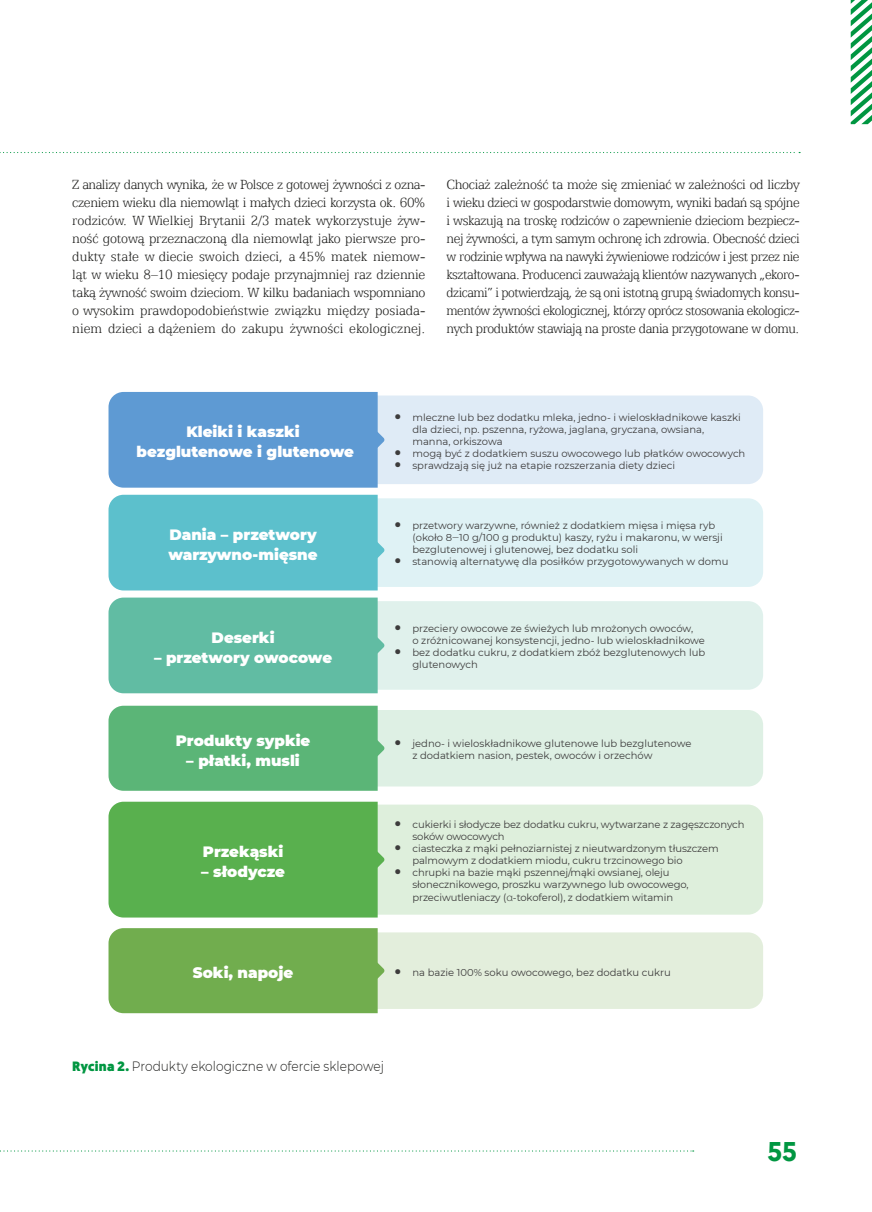
<style>
.page{position:relative;width:872px;height:1212px;background:#fff}
.page>*{position:absolute;margin:0;border:0;box-sizing:border-box;transform-origin:0 0}
.t1{font:700 27px "Avenir Next";color:#009641;scale:.9 1}
.t2{font:15px/18px "Egyptian 505 Lt EU Normal";letter-spacing:-.03em;color:#1d1d1b;text-align:justify;scale:.92 1}
.t3{font:15px/18px "Egyptian 505 Lt EU Normal";letter-spacing:-.03em;color:#1d1d1b;text-align:justify;scale:.9 1}
.t4{font:900 15px/20px "Montserrat";color:#fff;text-align:center}
.t5{font:300 13.5px "Montserrat";color:#1d1d1b;scale:.9 1}
.t6{font:10.05px/12px "Montserrat";letter-spacing:-.01em;color:#3d3c3c}
.s1{font-weight:900;font-size:15px}
.s2{font-family:"Myriad Pro";font-weight:300;font-size:10.95px}
.s3{font-family:"Geomanist";font-weight:900;color:#009641}
</style>
<div class="page">
<svg style="left:0;top:152px;width:800px;height:1px"></svg>
<svg style="left:850px;top:0;width:22px;height:124px"></svg>
<svg style="left:0;top:1150px;width:693px;height:1px"></svg>
<div style="left:385px;top:804px;width:378px;height:111px;background:#deefdc"></div>
<svg style="left:108px;top:392px;width:655px;height:96px;background:#accbe8"></svg>
<svg style="left:108px;top:706px;width:655px;height:85px;background:#aad8b9"></svg>
<div style="left:108px;top:802px;width:277px;height:115px;background:#59b04e"></div>
<svg style="left:108px;top:928px;width:655px;height:85px;background:#b6d4a4"></svg>
<svg style="left:108px;top:495px;width:655px;height:95px;background:#abdee4"></svg>
<svg style="left:108px;top:597px;width:655px;height:96px;background:#aedccf"></svg>
<p class="t3" style="left:72px;top:175px;width:394px">Z analizy danych wynika, że w Polsce z gotowej żywności z ozna&shy;czeniem wieku dla niemowląt i małych dzieci korzysta ok. 60% rodziców. W Wielkiej Brytanii 2/3 matek wykorzystuje żyw&shy;ność gotową przeznaczoną dla niemowląt jako pierwsze pro&shy;dukty stałe w diecie swoich dzieci, a 45% matek niemow&shy;ląt w wieku 8–10 miesięcy podaje przynajmniej raz dziennie taką żywność swoim dzieciom. W kilku badaniach wspomniano o wysokim prawdopodobieństwie związku między posiada&shy;niem dzieci a dążeniem do zakupu żywności ekologicznej.</p>
<p class="t2" style="left:446px;top:175px;width:385px">Chociaż zależność ta może się zmieniać w zależności od liczby i wieku dzieci w gospodarstwie domowym, wyniki badań są spójne i wskazują na troskę rodziców o zapewnienie dzieciom bezpiecz&shy;nej żywności, a tym samym ochronę ich zdrowia. Obecność dzieci w rodzinie wpływa na nawyki żywieniowe rodziców i jest przez nie kształtowana. Producenci zauważają klientów nazywanych „ekoro&shy;dzicami” i potwierdzają, że są oni istotną grupą świadomych konsu&shy;mentów żywności ekologicznej, którzy oprócz stosowania ekologicz&shy;nych produktów stawiają na proste dania przygotowane w domu.</p>
<h2 class="t4" style="left:137px;top:421px;width:219px">Kleiki i kaszki bezglutenowe i glutenowe</h2>
<h2 class="t4" style="left:168px;top:524px;width:151px;text-align:left">Dania – przetwory warzywno-mięsne</h2>
<h2 class="t4" style="left:212px;top:626px;width:64px">Deserki</h2>
<h2 class="t4" style="left:154px;top:646px;width:180px">– przetwory owocowe</h2>
<h2 class="t4" style="left:176px;top:729px;width:136px">Produkty sypkie</h2>
<h2 class="t4" style="left:186px;top:749px;width:115px">– płatki, musli</h2>
<h2 class="t4" style="left:203px;top:841px;width:82px">Przekąski</h2>
<h2 class="t4" style="left:201px;top:861px;width:85px">– słodycze</h2>
<p class="t6" style="left:412px;top:411px;width:330px;text-indent:-18px"><span class="s1">•</span> mleczne lub bez dodatku mleka, jedno- i wieloskładnikowe kaszki dla dzieci, np. pszenna, ryżowa, jaglana, gryczana, owsiana, manna, orkiszowa</p>
<p class="t6" style="left:395px;top:447px;width:352px"><span class="s1">•</span> mogą być z dodatkiem suszu owocowego lub płatków owocowych</p>
<p class="t6" style="left:395px;top:459px;width:282px"><span class="s1">•</span> sprawdzają się już na etapie rozszerzania diety dzieci</p>
<p class="t6" style="left:412px;top:519px;width:312px;text-indent:-18px"><span class="s1">•</span> przetwory warzywne, również z dodatkiem mięsa i mięsa ryb (około 8‒10 g/100 g produktu) kaszy, ryżu i makaronu, w wersji bezglutenowej i glutenowej, bez dodatku soli</p>
<p class="t6" style="left:395px;top:555px;width:335px"><span class="s1">•</span> stanowią alternatywę dla posiłków przygotowywanych w domu</p>
<p class="t6" style="left:412px;top:622px;width:294px;text-indent:-18px"><span class="s1">•</span> przeciery owocowe ze świeżych lub mrożonych owoców,<br>o zróżnicowanej konsystencji, jedno- lub wieloskładnikowe</p>
<p class="t6" style="left:412px;top:646px;width:294px;text-indent:-18px"><span class="s1">•</span> bez dodatku cukru, z dodatkiem zbóż bezglutenowych lub glutenowych</p>
<p class="t6" style="left:412px;top:737px;width:280px;text-indent:-18px"><span class="s1">•</span> jedno- i wieloskładnikowe glutenowe lub bezglutenowe z dodatkiem nasion, pestek, owoców i orzechów</p>
<p class="t6" style="left:412px;top:818px;width:333px;text-indent:-18px"><span class="s1">•</span> cukierki i słodycze bez dodatku cukru, wytwarzane z zagęszczonych soków owocowych</p>
<p class="t6" style="left:412px;top:842px;width:308px;text-indent:-18px"><span class="s1">•</span> ciasteczka z mąki pełnoziarnistej z nieutwardzonym tłuszczem palmowym z dodatkiem miodu, cukru trzcinowego bio</p>
<p class="t6" style="left:412px;top:866px;width:278px;text-indent:-18px"><span class="s1">•</span> chrupki na bazie mąki pszennej/mąki owsianej, oleju słonecznikowego, proszku warzywnego lub owocowego, przeciwutleniaczy (<span class="s2">α</span>-tokoferol), z dodatkiem witamin</p>
<h2 class="t4" style="left:193px;top:962px;width:102px">Soki, napoje</h2>
<p class="t6" style="left:395px;top:965px;width:278px"><span class="s1">•</span> na bazie 100% soku owocowego, bez dodatku cukru</p>
<h3 class="t5" style="left:72px;top:1057px;width:348px"><span class="s3">Rycina 2.</span> Produkty ekologiczne w ofercie sklepowej</h3>
<h1 class="t1" style="left:767px;top:1128px;width:35px">55</h1>
</div>
